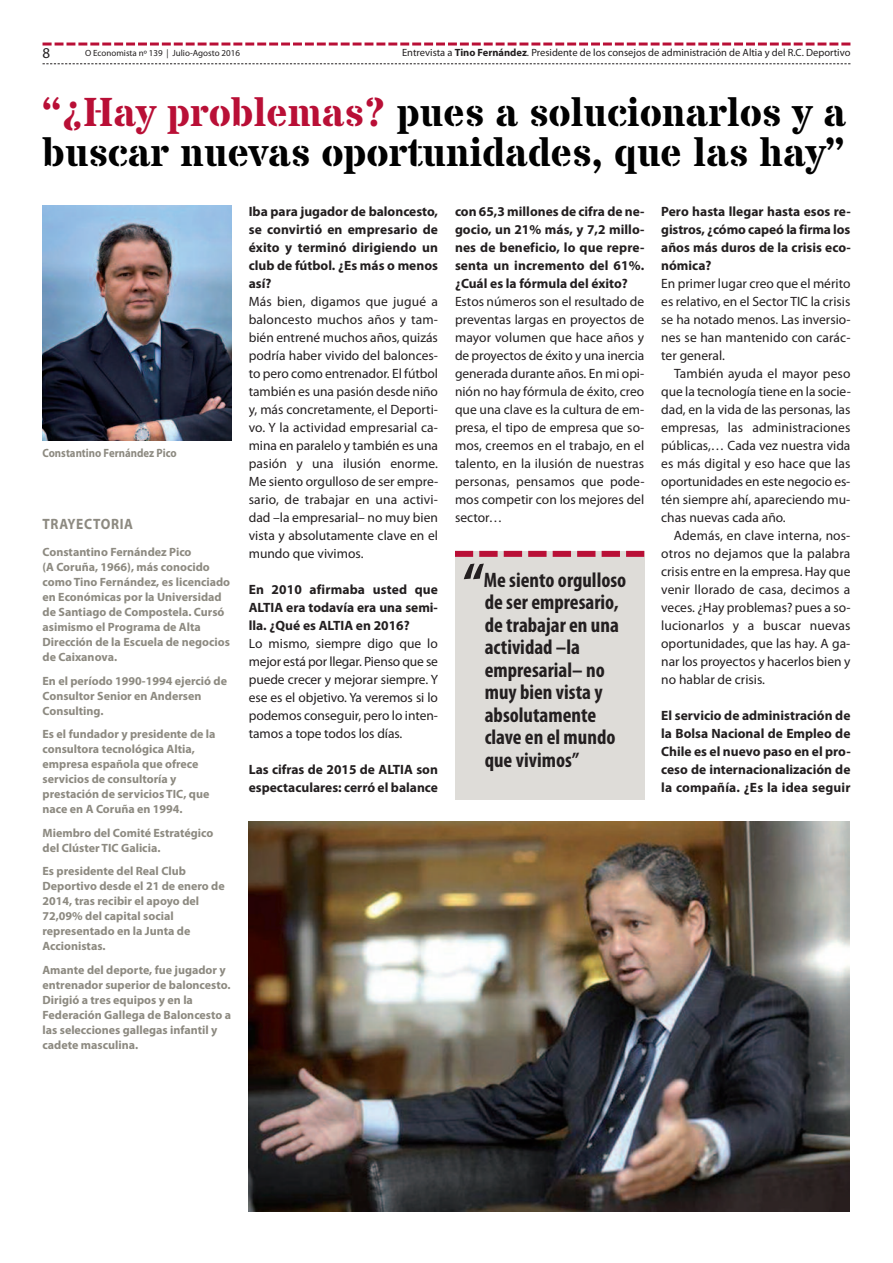
<style>
.page{position:relative;width:893px;height:1263px;background:#fff}
.page>*{position:absolute;margin:0;border:0;box-sizing:border-box;transform-origin:0 0}
.t1{font:700 condensed 60px "Myriad Pro";color:#231f20}
.t2{font:700 40.5px/40.5px "Stardos Stencil";color:#010101}
.t3{font:700 condensed 21px/22.5px "Myriad Pro";color:#231f20}
.t4{font:700 15px "Myriad Pro";letter-spacing:.05em;color:#8d8a81;scale:.9 1}
.t5{font:15px "Myriad Pro";color:#231f20}
.t6{font:13.5px/18px "Myriad Pro";color:#231f20;text-align:justify}
.t7{font:700 13.5px/18px "Myriad Pro";color:#231f20;text-align:justify}
.t8{font:700 12px/15px "Myriad Pro";color:#8d8a81}
.t9{font:700 12px "Myriad Pro";color:#8d8a81;scale:.9 1}
.t10{font:10.5px "Myriad Pro";color:#231f20}
.t11{font:9px "Myriad Pro";color:#231f20}
.s1{font-weight:700}
.s2{color:#b90f36}
</style>
<div class="page">
<svg style="left:43px;top:43px;width:807px;height:3px"></svg>
<svg style="left:43px;top:63px;width:807px;height:1px"></svg>
<img style="left:43px;top:206px;width:189px;height:235px">
<img style="left:249px;top:821px;width:601px;height:391px">
<div style="left:455px;top:551px;width:189px;height:248px;background:#dedcd8"></div>
<svg style="left:473px;top:551px;width:147px;height:6px"></svg>
<div style="left:455px;top:551px;width:18px;height:6px;background:#b90f36"></div>
<div style="left:626px;top:551px;width:18px;height:6px;background:#b90f36"></div>
<p class="t5" style="left:43px;top:48px;width:9px">8</p>
<p class="t11" style="left:85px;top:50px;width:156px">O Economista nº 139 | Julio-Agosto 2016</p>
<p class="t10" style="left:402px;top:48px;width:450px">Entrevista a <span class="s1">Tino Fernández</span>. Presidente de los consejos de administración de Altia y del R.C. Deportivo</p>
<h2 class="t2" style="left:43px;top:94px;width:805px"><span class="s2">“¿Hay problemas?</span> pues a solucionarlos y a buscar nuevas oportunidades, que las hay”</h2>
<p class="t9" style="left:43px;top:449px;width:151px">Constantino Fernández Pico</p>
<p class="t4" style="left:43px;top:518px;width:102px">TRAYECTORIA</p>
<p class="t8" style="left:43px;top:546px;width:189px">Constantino Fernández Pico<br>(A Coruña, 1966), más conocido como Tino Fernández, es licenciado en Económicas por la Universidad de Santiago de Compostela. Cursó asimismo el Programa de Alta<br>Dirección de la Escuela de negocios de Caixanova.</p>
<p class="t8" style="left:43px;top:674px;width:186px">En el período 1990-1994 ejerció de<br>Consultor Senior en Andersen<br>Consulting.</p>
<p class="t8" style="left:43px;top:728px;width:175px">Es el fundador y presidente de la consultora tecnológica Altia, empresa española que ofrece servicios de consultoría y prestación de servicios TIC, que nace en A Coruña en 1994.</p>
<p class="t8" style="left:43px;top:826px;width:172px">Miembro del Comité Estratégico del Clúster TIC Galicia.</p>
<p class="t8" style="left:43px;top:865px;width:184px">Es presidente del Real Club<br>Deportivo desde el 21 de enero de<br>2014, tras recibir el apoyo del<br>72,09% del capital social representado en la Junta de<br>Accionistas.</p>
<p class="t8" style="left:43px;top:963px;width:190px">Amante del deporte, fue jugador y entrenador superior de baloncesto.<br>Dirigió a tres equipos y en la<br>Federación Gallega de Baloncesto a las selecciones gallegas infantil y cadete masculina.</p>
<p class="t7" style="left:249px;top:203px;width:191px">Iba para jugador de baloncesto, se convirtió en empresario de éxito y terminó dirigiendo un club de fútbol. ¿Es más o menos así?</p>
<p class="t6" style="left:249px;top:293px;width:191px">Más bien, digamos que jugué a baloncesto muchos años y tam&shy;bién entrené muchos años, quizás podría haber vivido del balonces&shy;to pero como entrenador. El fútbol también es una pasión desde niño y, más concretamente, el Deporti&shy;vo. Y la actividad empresarial ca&shy;mina en paralelo y también es una pasión y una ilusión enorme.<br>Me siento orgulloso de ser empre&shy;sario, de trabajar en una activi&shy;dad –la empresarial– no muy bien vista y absolutamente clave en el mundo que vivimos.</p>
<p class="t7" style="left:249px;top:581px;width:191px">En 2010 afirmaba usted que ALTIA era todavía era una semi&shy;lla. ¿Qué es ALTIA en 2016?</p>
<p class="t6" style="left:249px;top:635px;width:191px">Lo mismo, siempre digo que lo mejor está por llegar. Pienso que se puede crecer y mejorar siempre. Y ese es el objetivo. Ya veremos si lo podemos conseguir, pero lo inten&shy;tamos a tope todos los días.</p>
<p class="t7" style="left:249px;top:761px;width:191px">Las cifras de 2015 de ALTIA son espectaculares: cerró el balance</p>
<p class="t7" style="left:455px;top:203px;width:191px">con 65,3 millones de cifra de ne&shy;gocio, un 21% más, y 7,2 millo&shy;nes de beneficio, lo que repre&shy;senta un incremento del 61%. ¿Cuál es la fórmula del éxito?</p>
<p class="t6" style="left:455px;top:293px;width:191px">Estos números son el resultado de preventas largas en proyectos de mayor volumen que hace años y de proyectos de éxito y una inercia generada durante años. En mi opi&shy;nión no hay fórmula de éxito, creo que una clave es la cultura de em&shy;presa, el tipo de empresa que so&shy;mos, creemos en el trabajo, en el talento, en la ilusión de nuestras personas, pensamos que pode&shy;mos competir con los mejores del sector…</p>
<h1 class="t1" style="left:463px;top:563px;width:22px">“</h1>
<h3 class="t3" style="left:484px;top:570px;width:144px">Me siento orgulloso de ser empresario, de trabajar en una actividad –la empresarial– no muy bien vista y absolutamente clave en el mundo que vivimos”</h3>
<p class="t7" style="left:661px;top:203px;width:191px">Pero hasta llegar hasta esos re&shy;gistros, ¿cómo capeó la firma los años más duros de la crisis eco&shy;nómica?</p>
<p class="t6" style="left:661px;top:275px;width:191px">En primer lugar creo que el mérito es relativo, en el Sector TIC la crisis se ha notado menos. Las inversio&shy;nes se han mantenido con carác&shy;ter general.</p>
<p class="t6" style="left:661px;top:365px;width:191px;text-indent:13px">También ayuda el mayor peso que la tecnología tiene en la socie&shy;dad, en la vida de las personas, las empresas, las administraciones públicas,… Cada vez nuestra vida es más digital y eso hace que las oportunidades en este negocio es&shy;tén siempre ahí, apareciendo mu&shy;chas nuevas cada año.</p>
<p class="t6" style="left:661px;top:527px;width:191px;text-indent:13px">Además, en clave interna, nos&shy;otros no dejamos que la palabra crisis entre en la empresa. Hay que venir llorado de casa, decimos a veces. ¿Hay problemas? pues a so&shy;lucionarlos y a buscar nuevas oportunidades, que las hay. A ga&shy;nar los proyectos y hacerlos bien y no hablar de crisis.</p>
<p class="t7" style="left:661px;top:707px;width:191px">El servicio de administración de la Bolsa Nacional de Empleo de Chile es el nuevo paso en el pro&shy;ceso de internacionalización de la compañía. ¿Es la idea seguir</p>
</div>
